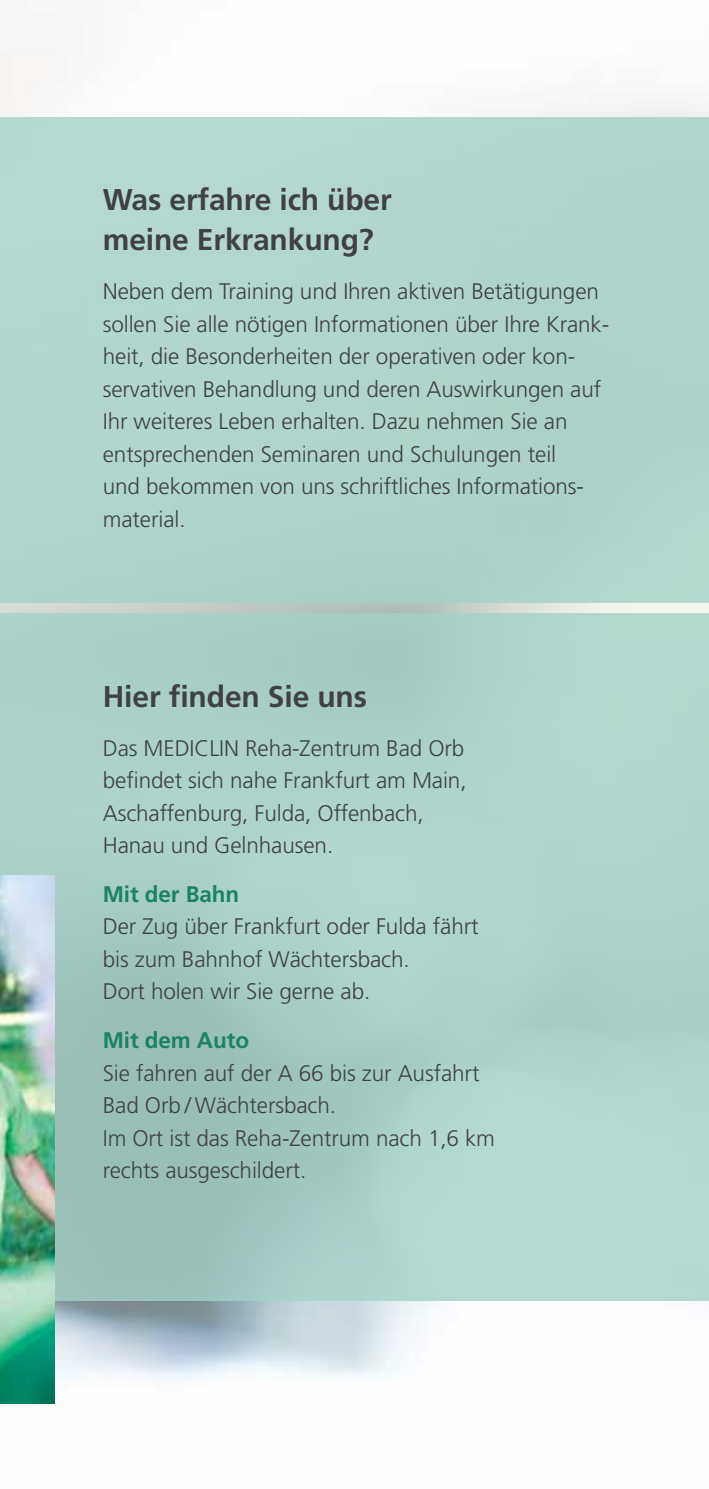
<style>
.page{position:relative;width:709px;height:1489px;background:#fff}
.page>*{position:absolute;margin:0;border:0;box-sizing:border-box;transform-origin:0 0}
.t1{font:700 30px/40px "Frutiger LT";letter-spacing:-.005em;color:#414042}
.t2{font:300 22.5px/32.5px "Frutiger LT";letter-spacing:-.005em;color:#414042}
.t3{font:700 22.5px "Frutiger LT";letter-spacing:-.005em;color:#1a8265}
</style>
<div class="page">
<img style="left:0;top:52px;width:709px;height:1352px">
<div style="left:0;top:117px;width:709px;height:485px;background:#b1d5cc"></div>
<div style="left:0;top:613px;width:709px;height:687px;background:linear-gradient(to right,#a2c8c0,#b3d8cf)"></div>
<img style="left:0;top:875px;width:55px;height:528px">
<h1 class="t1" style="left:103px;top:180px;width:290px">Was erfahre ich über meine Erkrankung?</h1>
<p class="t2" style="left:103px;top:275px;width:508px">Neben dem Training und Ihren aktiven Betätigungen sollen Sie alle nötigen Informationen über Ihre Krank&shy;heit, die Besonderheiten der operativen oder kon&shy;servativen Behandlung und deren Auswirkungen auf Ihr weiteres Leben erhalten. Dazu nehmen Sie an entsprechenden Seminaren und Schulungen teil<br>und bekommen von uns schriftliches Informations&shy;material.</p>
<h1 class="t1" style="left:103px;top:676px;width:266px">Hier finden Sie uns</h1>
<p class="t2" style="left:103px;top:731px;width:365px">Das MediClin Reha-Zentrum Bad Orb befindet sich nahe Frankfurt am Main,<br>Aschaffenburg, Fulda, Offenbach,<br>Hanau und Gelnhausen.</p>
<p class="t3" style="left:103px;top:880px;width:138px">Mit der Bahn</p>
<p class="t2" style="left:103px;top:910px;width:377px">Der Zug über Frankfurt oder Fulda fährt bis zum Bahnhof Wächtersbach.<br>Dort holen wir Sie gerne ab.</p>
<p class="t3" style="left:103px;top:1027px;width:148px">Mit dem Auto</p>
<p class="t2" style="left:103px;top:1056px;width:394px">Sie fahren auf der A 66 bis zur Ausfahrt<br>Bad Orb / Wächtersbach.<br>Im Ort ist das Reha-Zentrum nach 1,6 km rechts ausgeschildert.</p>
</div>
